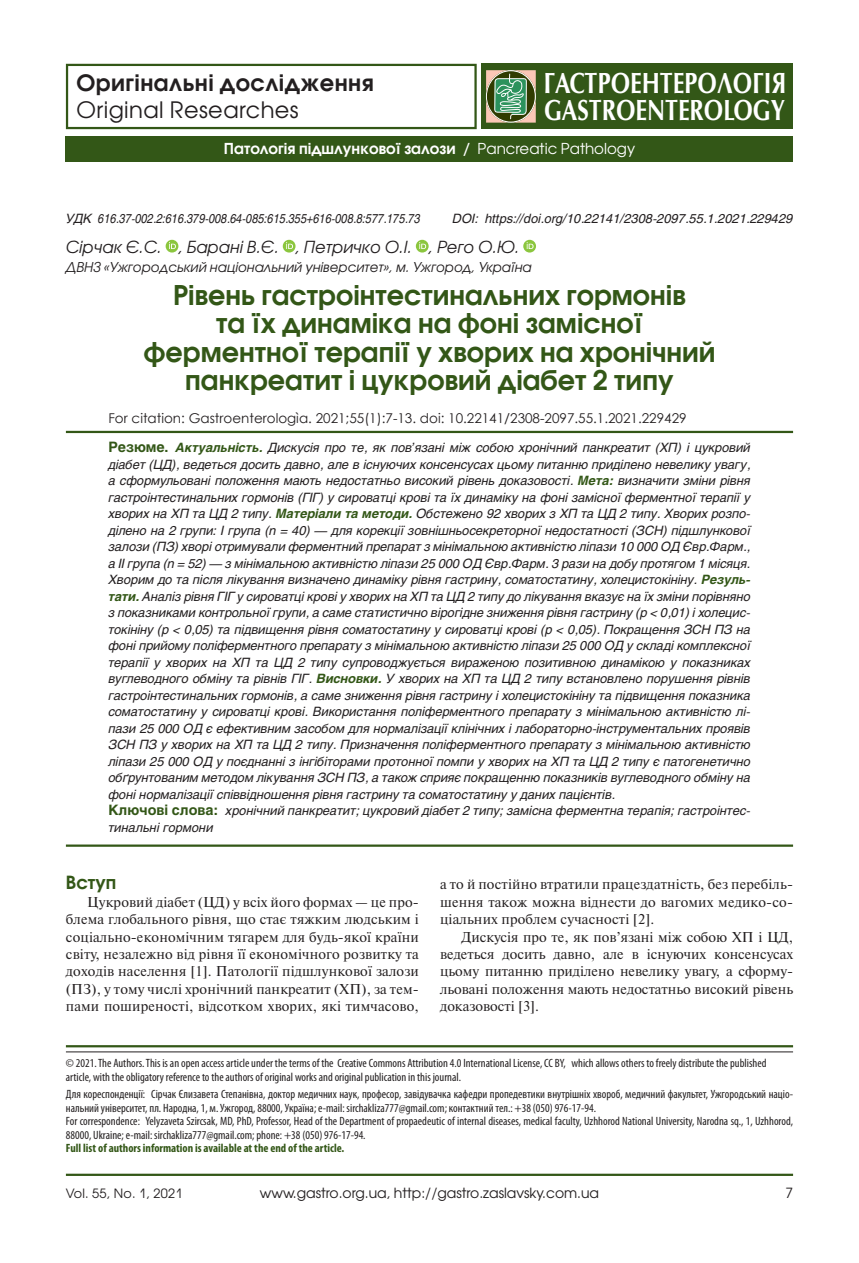
<style>
.page{position:relative;width:859px;height:1263px;background:#fff}
.page>*{position:absolute;margin:0;border:0;box-sizing:border-box;transform-origin:0 0}
.t1{font:700 27.75px/27.5px "Opium New";letter-spacing:-.005em;color:#fff;scale:.8 1}
.Заглавие{font:700 27px/28.5px "Avant Garde Gothic C";color:#335717;text-align:center}
.t2{font:700 22.5px "Avant Garde Gothic C";letter-spacing:.02em;color:#231f20}
.t3{font:22.5px "Avant Garde Gothic C";letter-spacing:.02em;color:#231f20}
.Загл__I_ур{font:700 18px "Avant Garde Gothic C";color:#335717}
.Автор{font:italic 16.5px "Avant Garde Gothic C";color:#231f20}
.t4{font:700 15px "Avant Garde Gothic C";color:#fff}
.Текст{font:14.25px/17.4px "Newton C";letter-spacing:.01em;color:#231f20;text-align:justify}
.t5{font:13.95px "Avant Garde Gothic C";color:#231f20}
.t6{font:13.5px "Century Gothic";color:#231f20}
.Автор_II{font:italic 13.5px "Avant Garde Gothic C";color:#231f20}
.Резюме_верх{font:italic 12.75px/16.5px "Helios";letter-spacing:-.005em;color:#231f20;text-align:justify}
.УДК_DOI{font:italic 12.75px "Helios";color:#231f20}
.Резюме_низ{font:italic 12.75px/16.5px "Helios";color:#231f20}
.t7{font:12.75px "Avant Garde Gothic C";letter-spacing:.02em;color:#231f20}
.Для_кореспонденции{font:condensed 12px/13.5px "Myriad Pro";color:#231f20}
.Для_корреспонденции{font:condensed 12px/13.5px "Myriad Pro";color:#231f20}
.Для_кореспонденции-2{font:700 condensed 12px "Myriad Pro";color:#335717}
.s1{font-weight:400}
.s2{font-weight:700;font-style:normal;font-size:14.25px;color:#335717}
.s3{font-weight:700;color:#335717}
</style>
<div class="page">
<div style="left:481px;top:64px;width:312px;height:65px;background:#335717"></div>
<svg style="left:486px;top:70px;width:50px;height:53px;background:#809873"></svg>
<div style="left:66px;top:64px;width:411px;height:65px;border:2px solid #335717"></div>
<hr style="left:66px;top:1174px;width:727px;height:2px;background:#335717">
<div style="left:66px;top:136px;width:727px;height:26px;background:#335717"></div>
<div style="left:166px;top:240px;width:12px;height:13px;background:#8bc63e;border-radius:50%"></div>
<svg style="left:169px;top:242px;width:7px;height:7px"></svg>
<svg style="left:283px;top:240px;width:13px;height:13px"></svg>
<svg style="left:286px;top:242px;width:7px;height:7px"></svg>
<svg style="left:416px;top:240px;width:13px;height:13px"></svg>
<svg style="left:419px;top:242px;width:7px;height:7px"></svg>
<svg style="left:523px;top:240px;width:13px;height:13px"></svg>
<svg style="left:527px;top:242px;width:6px;height:7px"></svg>
<hr style="left:66px;top:431px;width:727px;height:2px;background:#335717">
<hr style="left:66px;top:844px;width:727px;height:3px;background:#335717">
<hr style="left:66px;top:1051px;width:727px;height:1px;background:#231f20">
<hr style="left:66px;top:1045px;width:727px;height:2px;background:#335717">
<h3 class="t2" style="left:77px;top:69px;width:299px">Оригінальні дослідження</h3>
<h3 class="t3" style="left:77px;top:97px;width:224px">Original Researches</h3>
<h1 class="t1" style="left:543px;top:69px;width:304px">ГАСТРОЕНТЕРОЛОГIЯ<br>GASTROENTEROLOGY</h1>
<p class="t4" style="left:224px;top:140px;width:413px">Патологія підшлункової залози / <span class="s1">Pancreatic Pathology</span></p>
<p class="УДК_DOI" style="left:66px;top:210px;width:356px">УДК 616.37-002.2:616.379-008.64-085:615.355+616-008.8:577.175.73</p>
<p class="УДК_DOI" style="left:453px;top:210px;width:342px">DOI: https://doi.org/10.22141/2308-2097.55.1.2021.229429</p>
<p class="Автор" style="left:66px;top:237px;width:455px">Сірчак Є.С. , Барані В.Є. , Петричко О.І. , Рего О.Ю.</p>
<p class="Автор_II" style="left:66px;top:259px;width:467px">ДВНЗ «Ужгородський національний університет», м. Ужгород, Україна</p>
<p class="Заглавие" style="left:143px;top:280px;width:573px">Рівень гастроінтестинальних гормонів<br>та їх динаміка на фоні замісної ферментної терапії у хворих на хронічний панкреатит і цукровий діабет 2 типу</p>
<p class="t6" style="left:108px;top:409px;width:580px">For citation: Gastroenterologìa. 2021;55(1):7-13. doi: 10.22141/2308-2097.55.1.2021.229429</p>
<p class="Резюме_верх" style="left:108px;top:439px;width:644px"><span class="s2">Резюме.</span> <span class="s3">Актуальність.</span> Дискусія про те, як пов’язані між собою хронічний панкреатит (ХП) і цукровий діабет (ЦД), ведеться досить давно, але в існуючих консенсусах цьому питанню приділено невелику увагу, а сформульовані положення мають недостатньо високий рівень доказовості. <span class="s3">Мета:</span> визначити зміни рівня гастроінтестинальних гормонів (ГІГ) у сироватці крові та їх динаміку на фоні замісної ферментної терапії у хворих на ХП та ЦД 2 типу. <span class="s3">Матеріали та методи.</span> Обстежено 92 хворих з ХП та ЦД 2 типу. Хворих розпо&shy;ділено на 2 групи: І група (n = 40) — для корекції зовнішньосекреторної недостатності (ЗСН) підшлункової залози (ПЗ) хворі отримували ферментний препарат з мінімальною активністю ліпази 10 000 ОД Євр.Фарм., а ІІ група (n = 52) — з мінімальною активністю ліпази 25 000 ОД Євр.Фарм. 3 рази на добу протягом 1 місяця.<br>Хворим до та після лікування визначено динаміку рівня гастрину, соматостатину, холецистокініну. <span class="s3">Резуль&shy;тати.</span> Аналіз рівня ГІГ у сироватці крові у хворих на ХП та ЦД 2 типу до лікування вказує на їх зміни порівняно з показниками контрольної групи, а саме статистично вірогідне зниження рівня гастрину (р &lt; 0,01) і холецис&shy;токініну (р &lt; 0,05) та підвищення рівня соматостатину у сироватці крові (р &lt; 0,05). Покращення ЗСН ПЗ на фоні прийому поліферментного препарату з мінімальною активністю ліпази 25 000 ОД у складі комплексної терапії у хворих на ХП та ЦД 2 типу супроводжується вираженою позитивною динамікою у показниках вуглеводного обміну та рівнів ГІГ. <span class="s3">Висновки.</span> У хворих на ХП та ЦД 2 типу встановлено порушення рівнів гастроінтестинальних гормонів, а саме зниження рівня гастрину і холецистокініну та підвищення показника соматостатину у сироватці крові. Використання поліферментного препарату з мінімальною активністю лі&shy;пази 25 000 ОД є ефективним засобом для нормалізації клінічних і лабораторно-інструментальних проявів ЗСН ПЗ у хворих на ХП та ЦД 2 типу. Призначення поліферментного препарату з мінімальною активністю ліпази 25 000 ОД у поєднанні з інгібіторами протонної помпи у хворих на ХП та ЦД 2 типу є патогенетично обґрунтованим методом лікування ЗСН ПЗ, а також сприяє покращенню показників вуглеводного обміну на фоні нормалізації співвідношення рівня гастрину та соматостатину у даних пацієнтів.</p>
<p class="Резюме_низ" style="left:108px;top:802px;width:644px"><span class="s2">Ключові слова:</span> хронічний панкреатит; цукровий діабет 2 типу; замісна ферментна терапія; гастроінтес&shy;тинальні гормони</p>
<p class="Загл__I_ур" style="left:66px;top:871px;width:52px">Вступ</p>
<p class="Текст" style="left:66px;top:893px;width:354px;text-indent:21px">Цукровий діабет (ЦД) у всіх його формах — це про&shy;блема глобального рівня, що стає тяжким людським і соціально-економічним тягарем для будь-якої країни світу, незалежно від рівня її економічного розвитку та доходів населення [1]. Патології підшлункової залози (ПЗ), у тому числі хронічний панкреатит (ХП), за тем&shy;пами поширеності, відсотком хворих, які тимчасово,</p>
<p class="Текст" style="left:440px;top:876px;width:354px">а то й постійно втратили працездатність, без перебіль&shy;шення також можна віднести до вагомих медико-со&shy;ціальних проблем сучасності [2].</p>
<p class="Текст" style="left:440px;top:928px;width:354px;text-indent:21px">Дискусія про те, як пов’язані між собою ХП і ЦД, ведеться досить давно, але в існуючих консенсусах цьому питанню приділено невелику увагу, а сформу&shy;льовані положення мають недостатньо високий рівень доказовості [3].</p>
<p class="Для_корреспонденции" style="left:66px;top:1056px;width:702px">© 2021. The Authors. This is an open access article under the terms of the Creative Commons Attribution 4.0 International License, CC BY, which allows others to freely distribute the published article, with the obligatory reference to the authors of original works and original publication in this journal.</p>
<p class="Для_кореспонденции" style="left:66px;top:1087px;width:729px">Для кореспонденції: Сірчак Єлизавета Степанівна, доктор медичних наук, професор, завідувачка кафедри пропедевтики внутрішніх хвороб, медичний факультет, Ужгородський націо&shy;нальний університет, пл. Народна, 1, м. Ужгород, 88000, Україна; e-mail: sirchakliza777@gmail.com; контактний тел.: +38 (050) 976-17-94.</p>
<p class="Для_кореспонденции" style="left:66px;top:1114px;width:728px">For correspondence: Yelyzaveta Szircsak, MD, PhD, Professor, Head of the Department of propaedeutic of internal diseases, medical faculty, Uzhhorod National University, Narodna sq., 1, Uzhhorod,<br>88000, Ukraine; e-mail: sirchakliza777@gmail.com; phone: +38 (050) 976-17-94.</p>
<p class="Для_кореспонденции-2" style="left:66px;top:1141px;width:280px">Full list of authors information is available at the end of the article.</p>
<p class="t7" style="left:66px;top:1185px;width:118px">Vol. 55, No. 1, 2021</p>
<p class="t5" style="left:260px;top:1185px;width:341px">www.gastro.org.ua, http://gastro.zaslavsky.com.ua</p>
<p class="t5" style="left:785px;top:1185px;width:9px">7</p>
</div>
